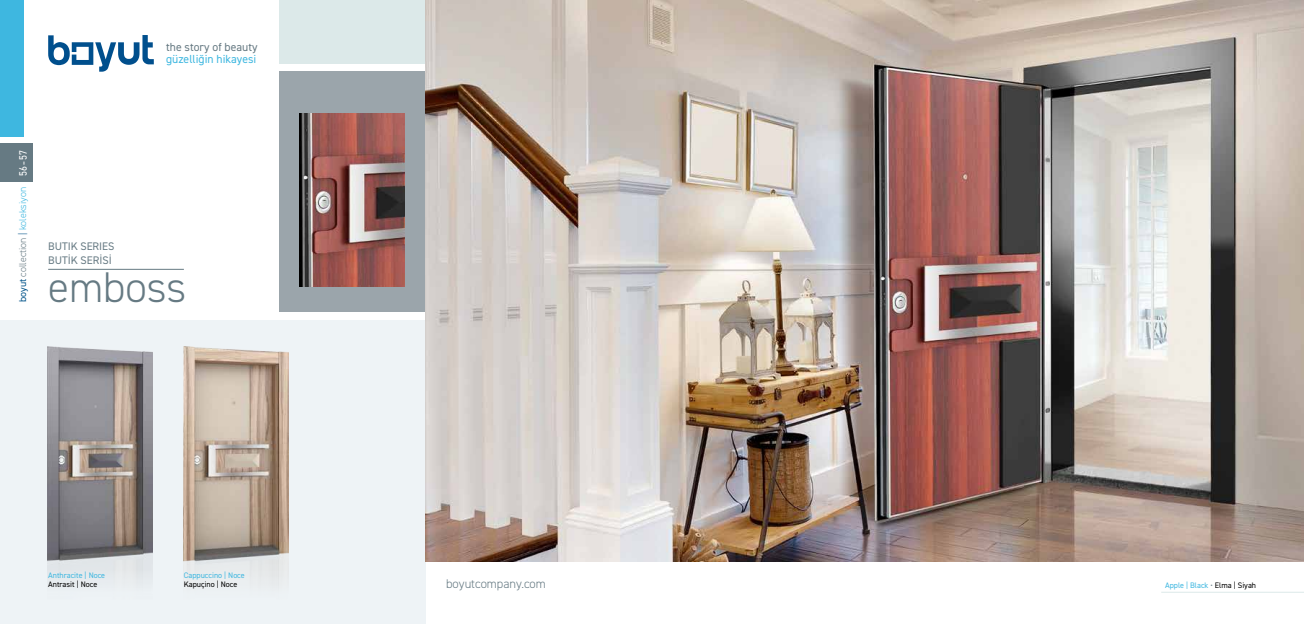
<style>
.page{position:relative;width:1304px;height:624px;background:#fff}
.page>*{position:absolute;margin:0;border:0;box-sizing:border-box;transform-origin:0 0}
.t1{font:300 43px "DIN2014";color:#667a83}
.t2{font:300 12.6px "DIN2014";color:#667a83}
.t3{font:11.7px "DIN2014";color:#3eb7e0}
.t4{font:11.7px "DIN2014";color:#667a83}
.t5{font:11.7px "DIN2014";color:#fff}
.t6{font:11px/13.2px "DIN2014";color:#667a83}
.t7{font:10.8px "DIN2014";color:#fff;scale:.9 1}
.t8{font:300 9.9px "DIN2014";color:#667a83}
.t9{font:8px "DIN2014";color:#3eb7e0}
.t10{font:8px "DIN2014";color:#000}
.s1{font-weight:400;color:#005389}
.s2{color:#005389}
.s3{color:#3eb7e0}
.s4{color:#667a83}
.s5{color:#000}
</style>
<div class="page">
<svg style="left:48px;top:35px;width:106px;height:37px"></svg>
<div style="left:0;top:0;width:23px;height:137px;background:#3eb7e0"></div>
<div style="left:0;top:143px;width:33px;height:38px;background:#667a83"></div>
<div style="left:0;top:320px;width:426px;height:304px;background:#eef3f6"></div>
<div style="left:279px;top:72px;width:147px;height:240px;background:#9ba5ab"></div>
<div style="left:279px;top:0;width:147px;height:63px;background:#dce9e9"></div>
<img style="left:426px;top:0;width:878px;height:561px">
<hr style="left:1161px;top:591px;width:143px;height:1px;background:#dce9e9">
<img style="left:300px;top:113px;width:105px;height:174px">
<hr style="left:48px;top:269px;width:136px;height:1px;background:#667a83">
<img style="left:48px;top:346px;width:104px;height:234px">
<img style="left:184px;top:346px;width:105px;height:240px">
<h3 class="t4" style="left:166px;top:40px;width:93px">the story of beauty</h3>
<h3 class="t3" style="left:166px;top:52px;width:92px">güzelliğin hikayesi</h3>
<h3 class="t7" style="left:16px;top:176px;width:29px;rotate:-90deg">56 57</h3>
<h3 class="t5" style="left:16px;top:165px;width:5px;rotate:-90deg">-</h3>
<p class="t8" style="left:17px;top:302px;width:116px;rotate:-90deg"><span class="s1">boyut</span> collection <span class="s2">|</span> <span class="s3">koleksiyon</span></p>
<h3 class="t6" style="left:48px;top:240px;width:68px">BUTIK SERIES<br>BUTİK SERİSİ</h3>
<h1 class="t1" style="left:48px;top:261px;width:140px">emboss</h1>
<p class="t9" style="left:48px;top:569px;width:59px">Anthracite | Noce</p>
<p class="t10" style="left:48px;top:579px;width:51px">Antrasit | Noce</p>
<p class="t9" style="left:184px;top:569px;width:62px">Cappuccino | Noce</p>
<p class="t10" style="left:184px;top:579px;width:55px">Kapuçino | Noce</p>
<h2 class="t2" style="left:446px;top:576px;width:101px">boyutcompany.com</h2>
<p class="t9" style="left:1165px;top:580px;width:93px">Apple | Black <span class="s4">•</span> <span class="s5">Elma | Siyah</span></p>
</div>
